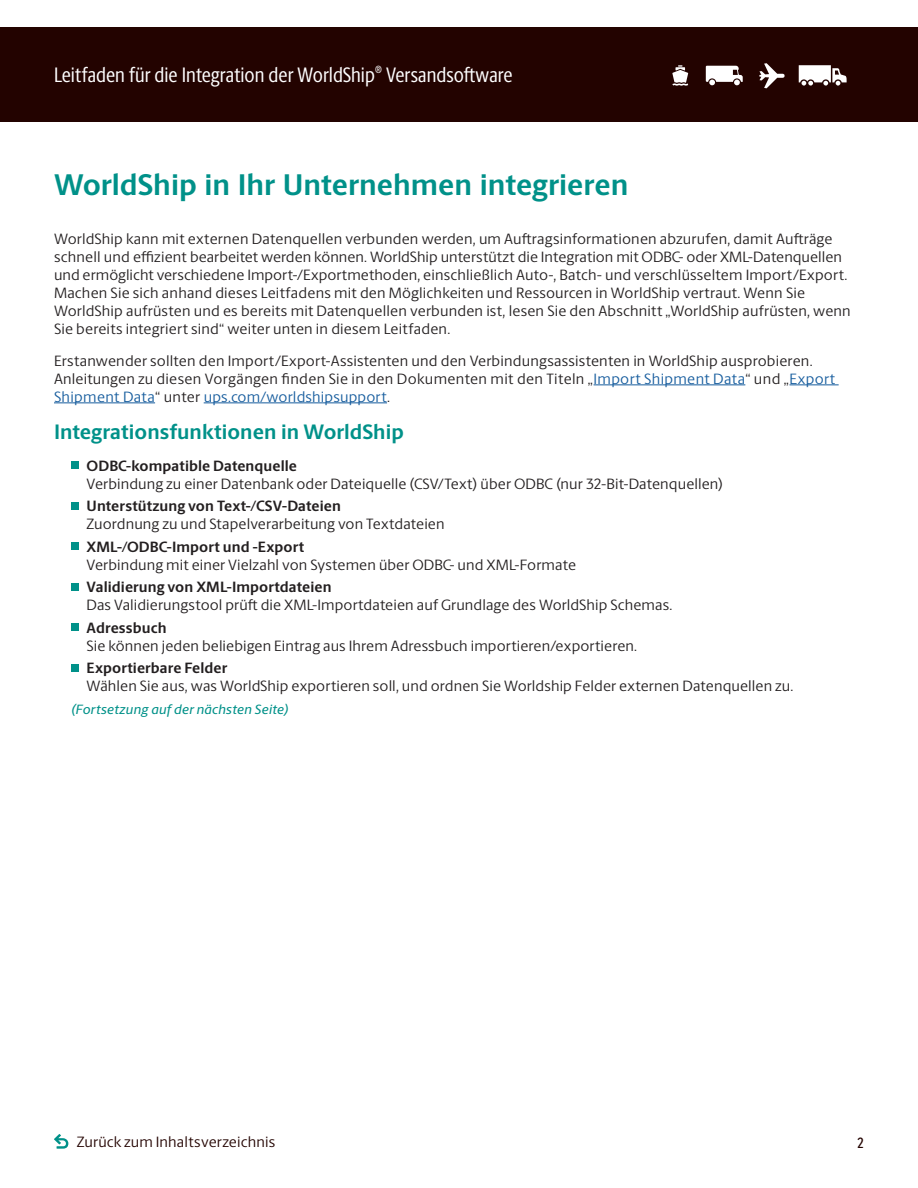
<style>
.page{position:relative;width:918px;height:1188px;background:#fff}
.page>*{position:absolute;margin:0;border:0;box-sizing:border-box;transform-origin:0 0}
.t1{font:700 30px "UPS Berlingske Sans";color:#009189}
.t2{font:21px "UPS Berlingske Sans Cn";color:#fff}
.t3{font:700 21px "UPS Berlingske Sans";color:#009189}
.t4{font:15px/18px "UPS Berlingske Sans";letter-spacing:.01em;color:#231f20}
.t5{font:700 15px "UPS Berlingske Sans";letter-spacing:.005em;color:#231f20}
.t6{font:15px "UPS Berlingske Sans";letter-spacing:.01em;color:#230300}
.t7{font:500 15px "UPS Berlingske Sans Cn";color:#230300}
.t8{font:italic 500 13.5px "UPS Berlingske Sans";letter-spacing:.02em;color:#009189}
.s1{color:#175d9e}
</style>
<div class="page">
<div style="left:0;top:27px;width:918px;height:95px;background:#230300"></div>
<svg style="left:672px;top:65px;width:16px;height:21px"></svg>
<svg style="left:706px;top:66px;width:37px;height:20px"></svg>
<svg style="left:759px;top:63px;width:26px;height:25px"></svg>
<svg style="left:799px;top:65px;width:48px;height:21px"></svg>
<svg style="left:54px;top:1134px;width:14px;height:15px"></svg>
<hr style="left:594px;top:384px;width:151px;height:1px;background:#175d9e">
<hr style="left:789px;top:384px;width:50px;height:1px;background:#175d9e">
<hr style="left:54px;top:402px;width:101px;height:1px;background:#175d9e">
<hr style="left:204px;top:402px;width:183px;height:1px;background:#175d9e">
<div style="left:71px;top:461px;width:8px;height:8px;background:#009189"></div>
<div style="left:71px;top:502px;width:8px;height:8px;background:#009189"></div>
<div style="left:71px;top:542px;width:8px;height:8px;background:#009189"></div>
<div style="left:71px;top:583px;width:8px;height:8px;background:#009189"></div>
<div style="left:71px;top:623px;width:8px;height:8px;background:#009189"></div>
<div style="left:71px;top:664px;width:8px;height:8px;background:#009189"></div>
<h2 class="t2" style="left:54px;top:60px;width:460px">Leitfaden für die Integration der WorldShip<sup>®</sup> Versandsoftware</h2>
<h1 class="t1" style="left:54px;top:162px;width:576px">WorldShip in Ihr Unternehmen integrieren</h1>
<p class="t4" style="left:54px;top:229px;width:798px">WorldShip kann mit externen Datenquellen verbunden werden, um Auftragsinformationen abzurufen, damit Aufträge schnell und effizient bearbeitet werden können. WorldShip unterstützt die Integration mit ODBC- oder XML-Datenquellen und ermöglicht verschiedene Import-/Exportmethoden, einschließlich Auto-, Batch- und verschlüsseltem Import/Export.<br>Machen Sie sich anhand dieses Leitfadens mit den Möglichkeiten und Ressourcen in WorldShip vertraut. Wenn Sie WorldShip aufrüsten und es bereits mit Datenquellen verbunden ist, lesen Sie den Abschnitt „WorldShip aufrüsten, wenn Sie bereits integriert sind“ weiter unten in diesem Leitfaden.</p>
<p class="t4" style="left:54px;top:351px;width:783px">Erstanwender sollten den Import/Export-Assistenten und den Verbindungsassistenten in WorldShip ausprobieren.<br>Anleitungen zu diesen Vorgängen finden Sie in den Dokumenten mit den Titeln „<span class="s1">Import Shipment Data</span>“ und „<span class="s1">Export<br>Shipment Data</span>“ unter <span class="s1">ups.com/worldshipsupport</span>.</p>
<h2 class="t3" style="left:54px;top:416px;width:351px">Integrationsfunktionen in WorldShip</h2>
<p class="t5" style="left:87px;top:454px;width:212px">ODBC-kompatible Datenquelle</p>
<p class="t4" style="left:87px;top:474px;width:638px">Verbindung zu einer Datenbank oder Dateiquelle (CSV/Text) über ODBC (nur 32-Bit-Datenquellen)</p>
<p class="t5" style="left:87px;top:495px;width:256px">Unterstützung von Text-/CSV-Dateien</p>
<p class="t4" style="left:87px;top:514px;width:360px">Zuordnung zu und Stapelverarbeitung von Textdateien</p>
<p class="t5" style="left:87px;top:535px;width:219px">XML-/ODBC-Import und -Export</p>
<p class="t4" style="left:87px;top:555px;width:491px">Verbindung mit einer Vielzahl von Systemen über ODBC- und XML-Formate</p>
<p class="t5" style="left:87px;top:576px;width:247px">Validierung von XML-Importdateien</p>
<p class="t4" style="left:87px;top:595px;width:587px">Das Validierungstool prüft die XML-Importdateien auf Grundlage des WorldShip Schemas.</p>
<p class="t5" style="left:87px;top:616px;width:81px">Adressbuch</p>
<p class="t4" style="left:87px;top:636px;width:552px">Sie können jeden beliebigen Eintrag aus Ihrem Adressbuch importieren/exportieren.</p>
<p class="t5" style="left:87px;top:657px;width:142px">Exportierbare Felder</p>
<p class="t4" style="left:87px;top:676px;width:708px">Wählen Sie aus, was WorldShip exportieren soll, und ordnen Sie Worldship Felder externen Datenquellen zu.</p>
<p class="t8" style="left:71px;top:699px;width:219px">(Fortsetzung auf der nächsten Seite)</p>
<p class="t6" style="left:77px;top:1132px;width:200px">Zurück zum Inhaltsverzeichnis</p>
<p class="t7" style="left:857px;top:1132px;width:8px">2</p>
</div>
